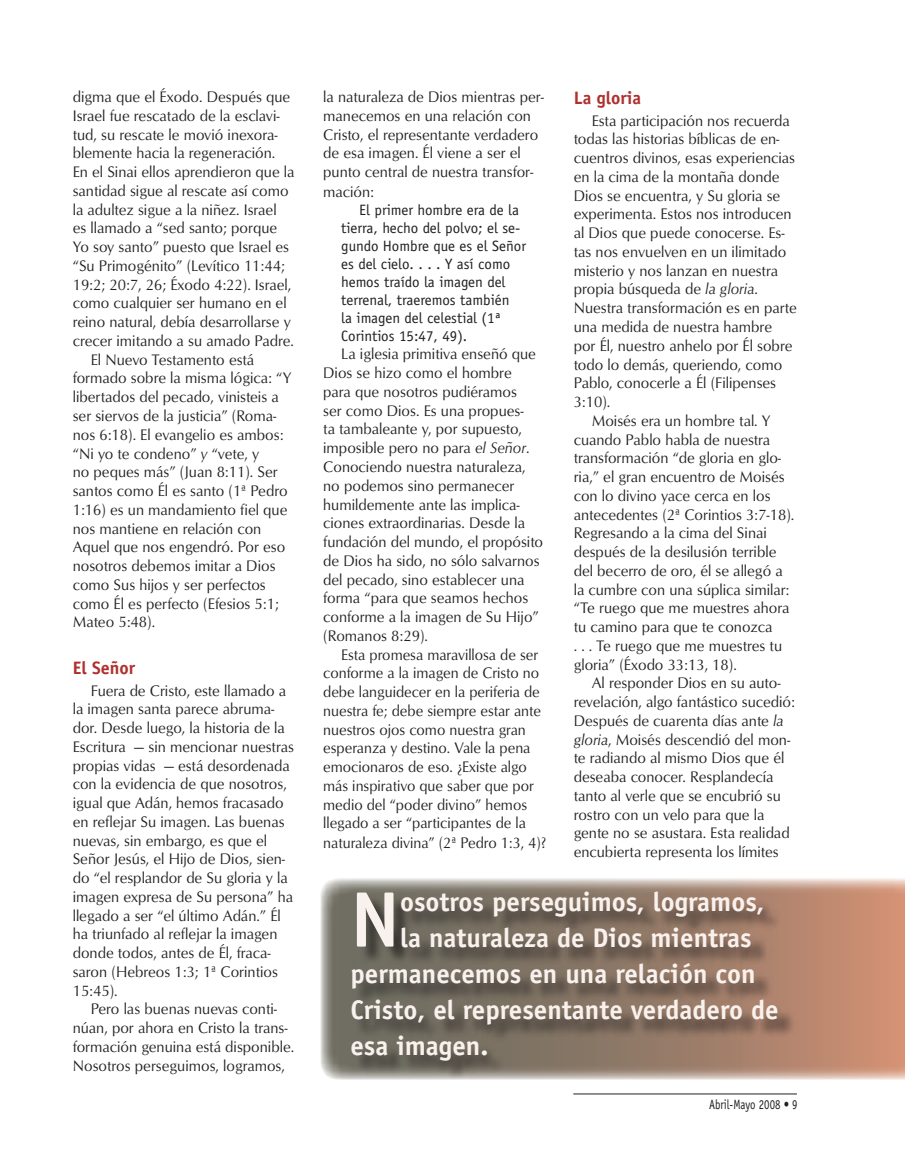
<style>
.page{position:relative;width:905px;height:1175px;background:#fff}
.page>*{position:absolute;margin:0;border:0;box-sizing:border-box;transform-origin:0 0}
.t1{font:700 78.9px "Officina Sans";color:#f8f1ed}
.t2{font:700 27px "Officina Sans";color:#f8f1ed}
.t3{font:700 18px "Officina Sans";color:#af302e}
.t4{font:15.75px/18.8px "Optimum Roman DTC";color:#231f20;scale:.95 1}
.t5{font:15.75px/18.8px "Optimum Roman DTC";color:#231f20;scale:.93 1}
.t6{font:15px/18px "Officina Sans";color:#231f20}
.t7{font:13.5px "Officina Sans";color:#231f20;scale:.8 1}
.s1{font-family:"Optimum Roman Italic DTC"}
</style>
<div class="page">
<hr style="left:573px;top:1093px;width:223px;height:1px;background:#231f20">
<svg style="left:320px;top:878px;width:584px;height:201px;background:#ba9581"></svg>
<div style="left:352px;top:892px;width:445px;height:188px;background:#231f20;opacity:.75"></div>
<p class="t4" style="left:73px;top:87px;width:230px">digma que el Éxodo. Después que</p>
<p class="t4" style="left:73px;top:106px;width:219px">Israel fue rescatado de la esclavi-</p>
<p class="t4" style="left:73px;top:125px;width:217px">tud, su rescate le movió inexora-</p>
<p class="t4" style="left:73px;top:143px;width:215px">blemente hacia la regeneración.</p>
<p class="t4" style="left:73px;top:162px;width:235px">En el Sinai ellos aprendieron que la</p>
<p class="t4" style="left:73px;top:181px;width:229px">santidad sigue al rescate así como</p>
<p class="t4" style="left:73px;top:200px;width:216px">la adultez sigue a la niñez. Israel</p>
<p class="t4" style="left:73px;top:218px;width:217px">es llamado a “sed santo; porque</p>
<p class="t4" style="left:73px;top:237px;width:229px">Yo soy santo” puesto que Israel es</p>
<p class="t4" style="left:73px;top:256px;width:225px">“Su Primogénito” (Levítico 11:44;</p>
<p class="t4" style="left:73px;top:275px;width:231px">19:2; 20:7, 26; Éxodo 4:22). Israel,</p>
<p class="t4" style="left:73px;top:293px;width:227px">como cualquier ser humano en el</p>
<p class="t4" style="left:73px;top:312px;width:231px">reino natural, debía desarrollarse y</p>
<p class="t4" style="left:73px;top:331px;width:234px">crecer imitando a su amado Padre.</p>
<p class="t4" style="left:91px;top:350px;width:174px">El Nuevo Testamento está</p>
<p class="t4" style="left:73px;top:368px;width:232px">formado sobre la misma lógica: “Y</p>
<p class="t4" style="left:73px;top:387px;width:218px">libertados del pecado, vinisteis a</p>
<p class="t4" style="left:73px;top:406px;width:216px">ser siervos de la justicia” (Roma-</p>
<p class="t4" style="left:73px;top:425px;width:223px">nos 6:18). El evangelio es ambos:</p>
<p class="t4" style="left:73px;top:443px;width:198px">“Ni yo te condeno” <span class="s1">y</span> “vete, y</p>
<p class="t4" style="left:73px;top:462px;width:217px">no peques más” (Juan 8:11). Ser</p>
<p class="t4" style="left:73px;top:481px;width:228px">santos como Él es santo (1ª Pedro</p>
<p class="t4" style="left:73px;top:500px;width:227px">1:16) es un mandamiento fiel que</p>
<p class="t4" style="left:73px;top:518px;width:200px">nos mantiene en relación con</p>
<p class="t4" style="left:73px;top:537px;width:225px">Aquel que nos engendró. Por eso</p>
<p class="t4" style="left:73px;top:556px;width:215px">nosotros debemos imitar a Dios</p>
<p class="t4" style="left:73px;top:575px;width:205px">como Sus hijos y ser perfectos</p>
<p class="t4" style="left:73px;top:593px;width:218px">como Él es perfecto (Efesios 5:1;</p>
<p class="t4" style="left:73px;top:612px;width:88px">Mateo 5:48).</p>
<p class="t3" style="left:73px;top:656px;width:64px">El Señor</p>
<p class="t4" style="left:73px;top:680px;width:234px;text-indent:18px">Fuera de Cristo, este llamado a la imagen santa parece abruma&shy;dor. Desde luego, la historia de la<br>Escritura — sin mencionar nuestras propias vidas — está desordenada con la evidencia de que nosotros, igual que Adán, hemos fracasado en reflejar Su imagen. Las buenas nuevas, sin embargo, es que el<br>Señor Jesús, el Hijo de Dios, sien&shy;do “el resplandor de Su gloria y la imagen expresa de Su persona” ha llegado a ser “el último Adán.” Él ha triunfado al reflejar la imagen donde todos, antes de Él, fraca&shy;saron (Hebreos 1:3; 1ª Corintios<br>15:45).</p>
<p class="t4" style="left:73px;top:999px;width:235px;text-align:center">Pero las buenas nuevas conti&shy;núan, por ahora en Cristo la trans&shy;formación genuina está disponible.<br>Nosotros perseguimos, logramos,</p>
<p class="t4" style="left:323px;top:87px;width:234px">la naturaleza de Dios mientras per&shy;manecemos en una relación con<br>Cristo, el representante verdadero de esa imagen. Él viene a ser el punto central de nuestra transfor&shy;mación:</p>
<p class="t6" style="left:341px;top:201px;width:186px;text-indent:18px">El primer hombre era de la tierra, hecho del polvo; el se&shy;gundo Hombre que es el Señor es del cielo. . . . Y así como hemos traído la imagen del terrenal, traeremos también<br>la imagen del celestial (1ª<br>Corintios 15:47, 49).</p>
<p class="t4" style="left:323px;top:344px;width:233px;text-indent:18px">La iglesia primitiva enseñó que<br>Dios se hizo como el hombre para que nosotros pudiéramos<br>ser como Dios. Es una propues-<br>ta tambaleante y, por supuesto, imposible pero no para <span class="s1">el Señor</span>.<br>Conociendo nuestra naturaleza, no podemos sino permanecer humildemente ante las implica&shy;ciones extraordinarias. Desde la fundación del mundo, el propósito de Dios ha sido, no sólo salvarnos del pecado, sino establecer una forma “para que seamos hechos conforme a la imagen de Su Hijo” (Romanos 8:29).</p>
<p class="t5" style="left:323px;top:644px;width:241px;text-indent:18px">Esta promesa maravillosa de ser conforme a la imagen de Cristo no debe languidecer en la periferia de nuestra fe; debe siempre estar ante nuestros ojos como nuestra gran esperanza y destino. Vale la pena emocionaros de eso. ¿Existe algo más inspirativo que saber que por medio del “poder divino” hemos llegado a ser “participantes de la naturaleza divina” (2ª Pedro 1:3, 4)?</p>
<p class="t3" style="left:573px;top:87px;width:69px">La gloria</p>
<p class="t4" style="left:591px;top:111px;width:210px">Esta participación nos recuerda</p>
<p class="t4" style="left:573px;top:129px;width:218px">todas las historias bíblicas de en-</p>
<p class="t4" style="left:573px;top:148px;width:235px">cuentros divinos, esas experiencias</p>
<p class="t4" style="left:573px;top:167px;width:218px">en la cima de la montaña donde</p>
<p class="t4" style="left:573px;top:186px;width:219px">Dios se encuentra, y Su gloria se</p>
<p class="t4" style="left:573px;top:204px;width:231px">experimenta. Estos nos introducen</p>
<p class="t4" style="left:573px;top:223px;width:224px">al Dios que puede conocerse. Es-</p>
<p class="t4" style="left:573px;top:242px;width:225px">tas nos envuelven en un ilimitado</p>
<p class="t4" style="left:573px;top:261px;width:216px">misterio y nos lanzan en nuestra</p>
<p class="t4" style="left:573px;top:279px;width:195px">propia búsqueda de <span class="s1">la gloria</span>.</p>
<p class="t4" style="left:573px;top:298px;width:236px">Nuestra transformación es en parte</p>
<p class="t4" style="left:573px;top:317px;width:210px">una medida de nuestra hambre</p>
<p class="t4" style="left:573px;top:336px;width:232px">por Él, nuestro anhelo por Él sobre</p>
<p class="t4" style="left:573px;top:354px;width:221px">todo lo demás, queriendo, como</p>
<p class="t4" style="left:573px;top:373px;width:215px">Pablo, conocerle a Él (Filipenses</p>
<p class="t4" style="left:573px;top:392px;width:40px">3:10).</p>
<p class="t4" style="left:591px;top:411px;width:190px">Moisés era un hombre tal. Y</p>
<p class="t4" style="left:573px;top:429px;width:208px">cuando Pablo habla de nuestra</p>
<p class="t4" style="left:573px;top:448px;width:220px">transformación “de gloria en glo-</p>
<p class="t4" style="left:573px;top:467px;width:224px">ria,” el gran encuentro de Moisés</p>
<p class="t4" style="left:573px;top:486px;width:209px">con lo divino yace cerca en los</p>
<p class="t4" style="left:573px;top:504px;width:234px">antecedentes (2ª Corintios 3:7-18).</p>
<p class="t4" style="left:573px;top:523px;width:205px">Regresando a la cima del Sinai</p>
<p class="t4" style="left:573px;top:542px;width:215px">después de la desilusión terrible</p>
<p class="t4" style="left:573px;top:561px;width:221px">del becerro de oro, él se allegó a</p>
<p class="t4" style="left:573px;top:579px;width:229px">la cumbre con una súplica similar:</p>
<p class="t4" style="left:573px;top:598px;width:228px">“Te ruego que me muestres ahora</p>
<p class="t4" style="left:573px;top:617px;width:211px">tu camino para que te conozca</p>
<p class="t4" style="left:573px;top:636px;width:221px">. . . Te ruego que me muestres tu</p>
<p class="t4" style="left:573px;top:654px;width:173px">gloria” (Éxodo 33:13, 18).</p>
<p class="t4" style="left:591px;top:673px;width:200px">Al responder Dios en su auto-</p>
<p class="t4" style="left:573px;top:692px;width:234px">revelación, algo fantástico sucedió:</p>
<p class="t4" style="left:573px;top:711px;width:222px">Después de cuarenta días ante <span class="s1">la</span></p>
<p class="t4" style="left:573px;top:729px;width:229px"><span class="s1">gloria</span>, Moisés descendió del mon-</p>
<p class="t4" style="left:573px;top:748px;width:223px">te radiando al mismo Dios que él</p>
<p class="t4" style="left:573px;top:767px;width:212px">deseaba conocer. Resplandecía</p>
<p class="t4" style="left:573px;top:786px;width:219px">tanto al verle que se encubrió su</p>
<p class="t4" style="left:573px;top:804px;width:202px">rostro con un velo para que la</p>
<p class="t4" style="left:573px;top:823px;width:229px">gente no se asustara. Esta realidad</p>
<p class="t4" style="left:573px;top:842px;width:217px">encubierta representa los límites</p>
<h1 class="t1" style="left:350px;top:870px;width:51px">N</h1>
<h2 class="t2" style="left:400px;top:884px;width:366px">osotros perseguimos, logramos,</h2>
<h2 class="t2" style="left:400px;top:920px;width:353px">la naturaleza de Dios mientras</h2>
<h2 class="t2" style="left:350px;top:956px;width:406px">permanecemos en una relación con</h2>
<h2 class="t2" style="left:350px;top:992px;width:430px">Cristo, el representante verdadero de</h2>
<h2 class="t2" style="left:350px;top:1028px;width:139px">esa imagen.</h2>
<p class="t7" style="left:709px;top:1096px;width:102px">Abril-Mayo 2008 •</p>
</div>
